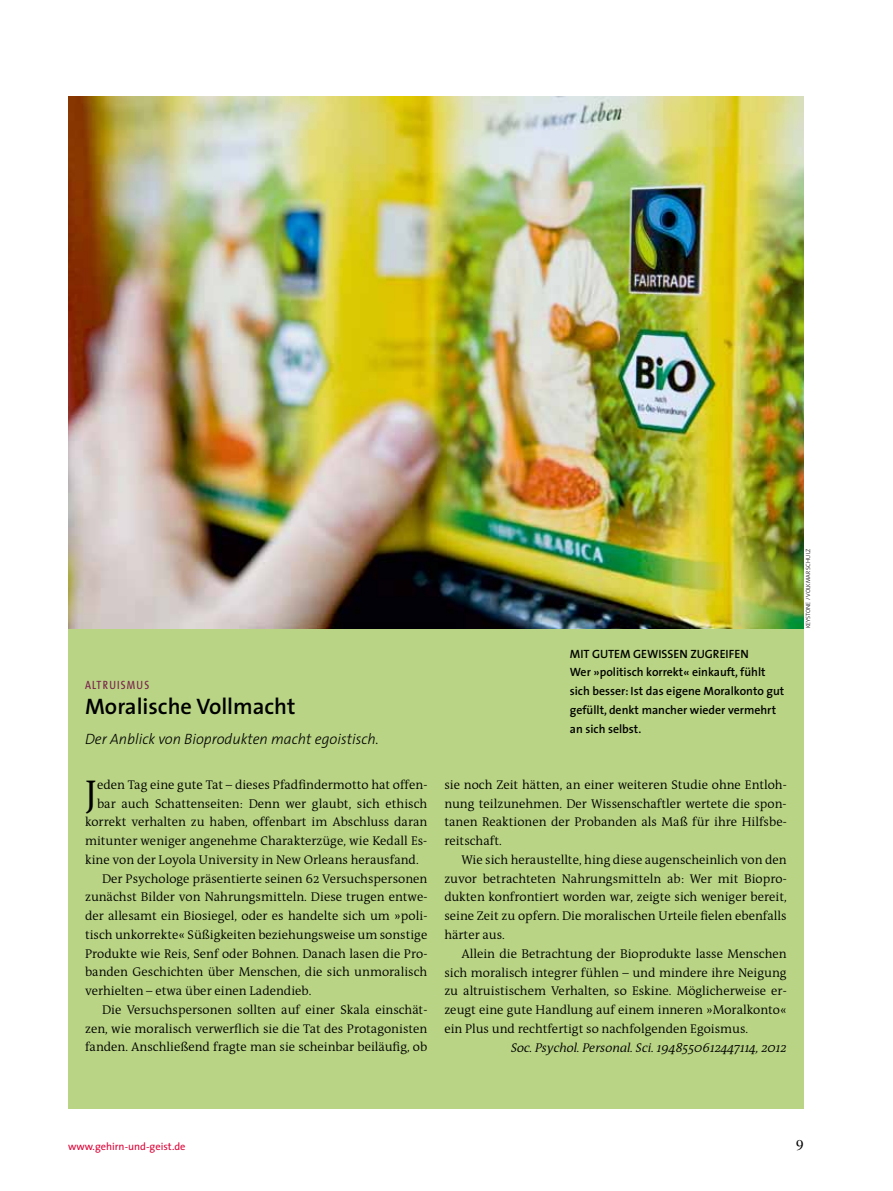
<style>
.page{position:relative;width:893px;height:1191px;background:#fff}
.page>*{position:absolute;margin:0;border:0;box-sizing:border-box;transform-origin:0 0}
.t1{font:300 40.5px "The Antiqua B4";color:#000}
.t2{font:600 22.5px "The Sans";color:#000}
.t3{font:italic 300 15px "The Sans";color:#000}
.t4{font:15px "Times";color:#000}
.t5{font:300 12.75px/18.8px "The Antiqua B4";color:#000;text-align:justify}
.t6{font:italic 300 12.75px "The Antiqua B4 i";color:#000}
.t7{font:600 12px/18.8px "The Sans";color:#000}
.t8{font:12px "The Sans Condensed";letter-spacing:.1em;color:#7b1f4c}
.t9{font:10.5px "The Sans";color:#dc0036}
.t10{font:300 6px "The Sans";color:#000}
</style>
<div class="page">
<div style="left:68px;top:101px;width:736px;height:1007px;background:#b8d484"></div>
<img style="left:68px;top:97px;width:736px;height:531px">
<p class="t8" style="left:85px;top:675px;width:65px">ALTRUISMUS</p>
<h2 class="t2" style="left:85px;top:692px;width:212px">Moralische Vollmacht</h2>
<p class="t3" style="left:85px;top:729px;width:295px">Der Anblick von Bioprodukten macht egoistisch.</p>
<h1 class="t1" style="left:85px;top:773px;width:14px">J</h1>
<p class="t5" style="left:97px;top:775px;width:332px">eden Tag eine gute Tat – dieses Pfadfindermotto hat offen-</p>
<p class="t5" style="left:97px;top:794px;width:332px">bar auch Schattenseiten: Denn wer glaubt, sich ethisch</p>
<p class="t5" style="left:85px;top:813px;width:344px">korrekt verhalten zu haben, offenbart im Abschluss daran</p>
<p class="t5" style="left:85px;top:832px;width:344px">mitunter weniger angenehme Charakterzüge, wie Kedall Es-</p>
<p class="t5" style="left:85px;top:850px;width:335px">kine von der Loyola University in New Orleans herausfand.</p>
<p class="t5" style="left:102px;top:869px;width:327px">Der Psychologe präsentierte seinen 62 Versuchspersonen</p>
<p class="t5" style="left:85px;top:888px;width:344px">zunächst Bilder von Nahrungsmitteln. Diese trugen entwe-</p>
<p class="t5" style="left:85px;top:907px;width:344px">der allesamt ein Biosiegel, oder es handelte sich um »poli-</p>
<p class="t5" style="left:85px;top:925px;width:344px">tisch unkorrekte« Süßigkeiten beziehungsweise um sonstige</p>
<p class="t5" style="left:85px;top:944px;width:344px">Produkte wie Reis, Senf oder Bohnen. Danach lasen die Pro-</p>
<p class="t5" style="left:85px;top:963px;width:344px">banden Geschichten über Menschen, die sich unmoralisch</p>
<p class="t5" style="left:85px;top:982px;width:228px">verhielten – etwa über einen Ladendieb.</p>
<p class="t5" style="left:102px;top:1000px;width:326px">Die Versuchspersonen sollten auf einer Skala einschät-</p>
<p class="t5" style="left:85px;top:1019px;width:344px">zen, wie moralisch verwerflich sie die Tat des Protagonisten</p>
<p class="t5" style="left:85px;top:1038px;width:344px">fanden. Anschließend fragte man sie scheinbar beiläufig, ob</p>
<p class="t7" style="left:570px;top:644px;width:216px">Mit gutem Gewissen zugreifen<br>Wer »politisch korrekt« einkauft, fühlt sich besser: Ist das eigene Moralkonto gut gefüllt, denkt mancher wieder vermehrt an sich selbst.</p>
<p class="t5" style="left:444px;top:775px;width:344px">sie noch Zeit hätten, an einer weiteren Studie ohne Entloh&shy;nung teilzunehmen. Der Wissenschaftler wertete die spon&shy;tanen Reaktionen der Probanden als Maß für ihre Hilfsbe&shy;reitschaft.</p>
<p class="t5" style="left:444px;top:850px;width:344px;text-indent:17px">Wie sich heraustellte, hing diese augenscheinlich von den zuvor betrachteten Nahrungsmitteln ab: Wer mit Biopro&shy;dukten konfrontiert worden war, zeigte sich weniger bereit, seine Zeit zu opfern. Die moralischen Urteile fielen ebenfalls härter aus.</p>
<p class="t5" style="left:444px;top:944px;width:344px;text-indent:17px">Allein die Betrachtung der Bioprodukte lasse Menschen sich moralisch integrer fühlen – und mindere ihre Neigung zu altruistischem Verhalten, so Eskine. Möglicherweise er&shy;zeugt eine gute Handlung auf einem inneren »Moralkonto« ein Plus und rechtfertigt so nachfolgenden Egoismus.</p>
<p class="t6" style="left:511px;top:1040px;width:277px">Soc. Psychol. Personal. Sci. 1948550612447114, 2012</p>
<p class="t10" style="left:804px;top:628px;width:81px;rotate:-90deg">Keystone / Volkmar Schulz</p>
<p class="t9" style="left:68px;top:1140px;width:119px">www.gehirn-und-geist.de</p>
<p class="t4" style="left:796px;top:1137px;width:9px">9</p>
</div>
